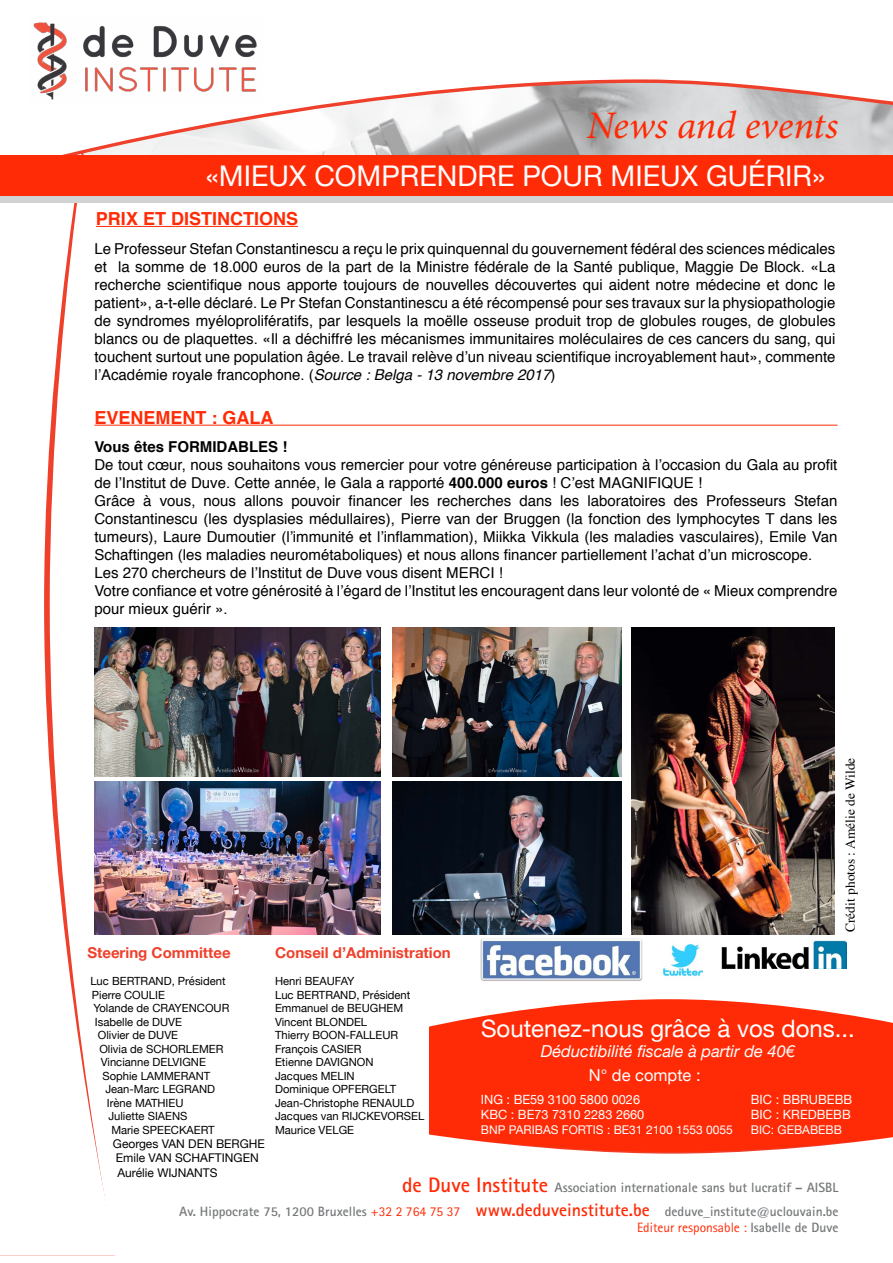
<style>
.page{position:relative;width:893px;height:1263px;background:#fff}
.page>*{position:absolute;margin:0;border:0;box-sizing:border-box;transform-origin:0 0}
.t1{font:italic 39px "Minion Pro";color:#ff2b06}
.t2{font:28.5px "Helvetica Neue";color:#fff}
.t3{font:24px "Helvetica Neue";color:#fff}
.t4{font:700 18px "Helvetica";color:#ff2b06}
.t5{font:italic 16.5px "Helvetica Neue";color:#fff}
.t6{font:16.5px "Helvetica Neue";color:#fff}
.t7{font:15px/18px "Helvetica";color:#000;text-align:justify}
.t8{font:700 15px "Helvetica Neue";color:#ef402b}
.t9{font:700 15px "Helvetica";color:#000}
.t10{font:700 13.5px/23.4px "Rotis Sans Serif";color:#757779;text-align:right}
.t11{font:13.5px "Rotis Sans Serif";color:#ff2b06}
.t12{font:13.5px "Times";color:#000}
.t13{font:12.75px "Helvetica Neue";color:#fff}
.t14{font:12px/14.4px "Helvetica Neue";color:#000}
.t15{font:12px "Helvetica Neue";color:#fff}
.t16{font:11.25px/13.5px "Helvetica Neue";color:#000}
.s1{font-style:italic}
.s2{font-weight:700}
.s3{font-size:21px;color:#ff2b06}
.s4{font-weight:400;color:#ff2b06}
.s5{font-size:18px;color:#ff2b06}
.s6{font-weight:700;color:#757779}
</style>
<div class="page">
<svg style="left:44px;top:203px;width:73px;height:1003px"></svg>
<div style="left:0;top:171px;width:893px;height:32px;background:#d1d3d4"></div>
<svg style="left:62px;top:79px;width:831px;height:76px"></svg>
<div style="left:429px;top:976px;width:464px;height:192px;background:#ff2b06"></div>
<div style="left:0;top:155px;width:893px;height:40px;background:#ff2b06"></div>
<svg style="left:429px;top:1134px;width:464px;height:41px"></svg>
<svg style="left:429px;top:969px;width:464px;height:58px"></svg>
<img style="left:33px;top:22px;width:230px;height:82px">
<img style="left:481px;top:938px;width:162px;height:43px">
<img style="left:663px;top:944px;width:40px;height:35px">
<hr style="left:96px;top:226px;width:202px;height:1px;background:#ff2b06">
<img style="left:722px;top:941px;width:124px;height:27px">
<hr style="left:94px;top:425px;width:744px;height:1px;background:#ff2b06">
<img style="left:392px;top:781px;width:230px;height:153px">
<img style="left:94px;top:781px;width:287px;height:153px">
<img style="left:392px;top:627px;width:230px;height:149px">
<img style="left:631px;top:627px;width:203px;height:307px">
<img style="left:94px;top:627px;width:287px;height:149px">
<h1 class="t1" style="left:587px;top:99px;width:253px">News and events</h1>
<h2 class="t2" style="left:206px;top:155px;width:621px">«Mieux com prendre pour m ieux guérir»</h2>
<p class="t4" style="left:96px;top:204px;width:204px">PRIX ET DISTINCTIONS</p>
<p class="t7" style="left:94px;top:240px;width:743px">Le Professeur Stefan Constantinescu a reçu le prix quinquennal du gouvernement fédéral des sciences médicales et la somme de 18.000 euros de la part de la Ministre fédérale de la Santé publique, Maggie De Block. «La recherche scientifique nous apporte toujours de nouvelles découvertes qui aident notre médecine et donc le patient», a-t-elle déclaré. Le Pr Stefan Constantinescu a été récompensé pour ses travaux sur la physiopathologie de syndromes myéloprolifératifs, par lesquels la moëlle osseuse produit trop de globules rouges, de globules blancs ou de plaquettes. «Il a déchiffré les mécanismes immunitaires moléculaires de ces cancers du sang, qui touchent surtout une population âgée. Le travail relève d’un niveau scientifique incroyablement haut», commente l’Académie royale francophone. (<span class="s1">Source : Belga - 13 novembre 2017</span>)</p>
<p class="t4" style="left:94px;top:403px;width:181px">EVENEMENT : GALA</p>
<p class="t9" style="left:94px;top:435px;width:195px">Vous êtes FORMIDABLES !</p>
<p class="t7" style="left:94px;top:457px;width:745px;text-align:left">De tout cœur, nous souhaitons vous remercier pour votre généreuse participation à l’occasion du Gala au profit de l’Institut de Duve. Cette année, le Gala a rapporté <span class="s2">400.000 euros</span> ! C’est MAGNIFIQUE !<br>Grâce à vous, nous allons pouvoir financer les recherches dans les laboratoires des Professeurs Stefan Constantinescu (les dysplasies médullaires), Pierre van der Bruggen (la fonction des lymphocytes T dans les tumeurs), Laure Dumoutier (l’immunité et l’inflammation), Miikka Vikkula (les maladies vasculaires), Emile Van Schaftingen (les maladies neurométaboliques) et nous allons financer partiellement l’achat d’un microscope.<br>Les 270 chercheurs de l’Institut de Duve vous disent MERCI !<br>Votre confiance et votre générosité à l’égard de l’Institut les encouragent dans leur volonté de « Mieux comprendre pour mieux guérir ».</p>
<p class="t12" style="left:838px;top:932px;width:176px;rotate:-90deg">Crédit photos : Amélie de Wilde</p>
<p class="t8" style="left:87px;top:941px;width:145px">Steering Committee</p>
<p class="t16" style="left:90px;top:975px;width:137px">Luc BERTRAND , Président<br>Pierre COU</p>
<p class="t8" style="left:275px;top:941px;width:177px">Conseil d’Administration</p>
<p class="t16" style="left:275px;top:975px;width:137px">Henri BEAUFAY<br>Luc BERTRAND , Président<br>Emmanuel de BEUG</p>
<p class="t16" style="left:149px;top:988px;width:12px">LIE</p>
<p class="t16" style="left:93px;top:1002px;width:98px">Yolande de CRAYENCOUR</p>
<p class="t16" style="left:95px;top:1015px;width:87px">Isabelle de DUVE</p>
<p class="t16" style="left:98px;top:1029px;width:80px">Olivier de DUVE</p>
<p class="t16" style="left:99px;top:1042px;width:118px">Olivia de SCHORLEMER</p>
<p class="t16" style="left:101px;top:1056px;width:86px">Vincianne DELVIGNE</p>
<p class="t16" style="left:102px;top:1069px;width:109px">Sophie LAMMERANT</p>
<p class="t16" style="left:105px;top:1083px;width:72px">Jean-Marc LEGR</p>
<p class="t16" style="left:192px;top:1083px;width:16px">AND</p>
<p class="t16" style="left:107px;top:1096px;width:82px">I rène MATHIEU<br>Juliette SIAENS<br>Marie SPEEC</p>
<p class="t16" style="left:378px;top:1002px;width:26px">HEM</p>
<p class="t16" style="left:275px;top:1015px;width:64px">Vincent BLONDE</p>
<p class="t16" style="left:361px;top:1015px;width:8px">L</p>
<p class="t16" style="left:275px;top:1029px;width:55px">Thierry BOON</p>
<h3 class="t3" style="left:481px;top:1011px;width:375px">Soutenez-nous grâce à vos dons...</h3>
<p class="t5" style="left:541px;top:1039px;width:256px">Déductibilité fiscale à partir de 40€</p>
<p class="t16" style="left:275px;top:1029px;width:109px;text-indent:70px">-FALLEUR<br>François CASIER<br>Etienne DAVIGNON<br>Jacques MELIN<br>Dominique OPFERGE</p>
<p class="t6" style="left:589px;top:1063px;width:113px">N° de compte :</p>
<p class="t16" style="left:385px;top:1083px;width:13px">LT</p>
<p class="t13" style="left:481px;top:1090px;width:8px">ING</p>
<p class="t13" style="left:507px;top:1090px;width:135px">: BE59 3100 5800 0026</p>
<p class="t13" style="left:751px;top:1090px;width:103px">BIC : BBRUBEBB</p>
<p class="t13" style="left:481px;top:1105px;width:165px">KBC : BE73 7310 2283 2660</p>
<p class="t13" style="left:751px;top:1105px;width:50px">BIC : KRED</p>
<p class="t13" style="left:817px;top:1105px;width:35px">BEBB</p>
<p class="t15" style="left:481px;top:1121px;width:253px">BNP PARI BAS FORTI S : BE31 2100 1553 0055</p>
<p class="t15" style="left:751px;top:1121px;width:93px">BIC: GEBABEBB</p>
<p class="t16" style="left:275px;top:1096px;width:95px">Jean-Christophe REN</p>
<p class="t16" style="left:275px;top:1096px;width:151px;text-indent:110px">AULD<br>Jacques van RIJCKEVORSEL<br>Maurice VELGE</p>
<p class="t16" style="left:179px;top:1123px;width:37px">KAERT</p>
<p class="t14" style="left:113px;top:1137px;width:84px">Georges VAN DEN</p>
<p class="t14" style="left:216px;top:1137px;width:17px">BERG</p>
<p class="t14" style="left:249px;top:1137px;width:16px">HE</p>
<p class="t14" style="left:116px;top:1151px;width:114px">Emile VAN SCHAFTINGEN<br>Aurélie WIJNANTS</p>
<p class="t10" style="left:179px;top:1176px;width:661px"><span class="s3">de Duve Institute</span> Association internationale sans but lucratif – AISBL<br>Av. Hippocrate 75, 1200 Bruxelles <span class="s4">+32 2 764 75 37</span> <span class="s5">www.deduveinstitute.be</span> deduve_institute@uclouvain.be</p>
<p class="t11" style="left:637px;top:1219px;width:203px">Editeur responsable : <span class="s6">Isabelle de Duve</span></p>
</div>
